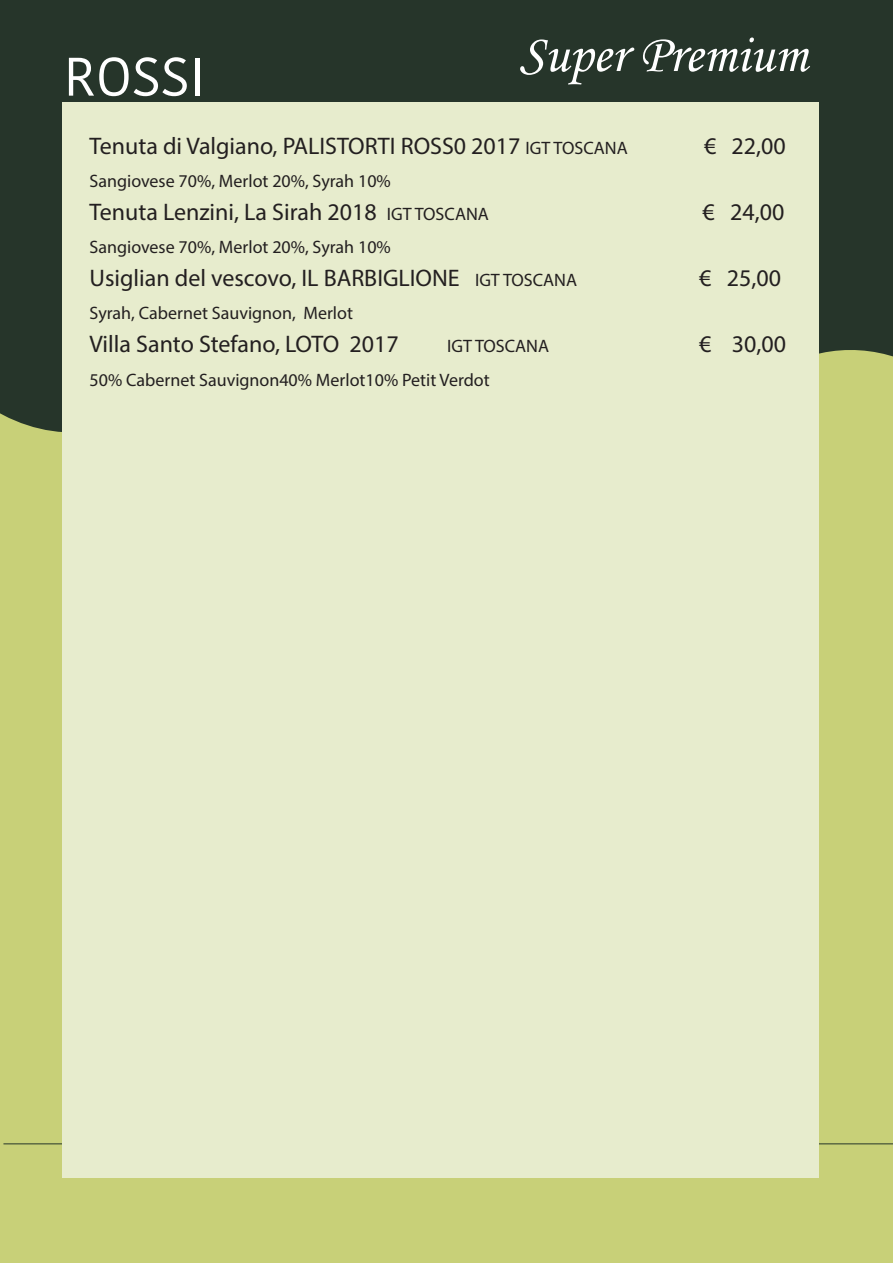
<style>
.page{position:relative;width:893px;height:1263px;background:#fff}
.page>*{position:absolute;margin:0;border:0;box-sizing:border-box;transform-origin:0 0}
.t1{font:54px "Monotype Corsiva";color:#fff}
.t2{font:54px "Kohinoor Devanagari";color:#fff}
.t3{font:24px "Myriad Pro";color:#231f20}
.t4{font:18px "Myriad Pro";color:#231f20}
.s1{font-size:18px}
</style>
<div class="page">
<div style="left:0;top:0;width:893px;height:1020px;background:#26352a"></div>
<div style="left:0;top:299px;width:893px;height:964px;background:#c8d078"></div>
<div style="left:62px;top:102px;width:756px;height:1075px;background:#e7eccd"></div>
<h1 class="t2" style="left:64px;top:45px;width:143px">ROSSI</h1>
<h1 class="t1" style="left:519px;top:22px;width:290px">Super Premium</h1>
<p class="t3" style="left:90px;top:131px;width:540px">Tenuta di Valgiano, PALISTORTI ROSS0 2017 <span class="s1">IGT TOSCANA</span></p>
<p class="t3" style="left:704px;top:131px;width:83px">€ 22,00</p>
<p class="t4" style="left:90px;top:170px;width:303px">Sangiovese 70%, Merlot 20%, Syrah 10%</p>
<p class="t3" style="left:90px;top:197px;width:401px">Tenuta Lenzini, La Sirah 2018 <span class="s1">IGT TOSCANA</span></p>
<p class="t3" style="left:703px;top:197px;width:83px">€ 24,00</p>
<p class="t4" style="left:90px;top:236px;width:303px">Sangiovese 70%, Merlot 20%, Syrah 10%</p>
<p class="t3" style="left:90px;top:263px;width:489px">Usiglian del vescovo, IL BARBIGLIONE <span class="s1">IGT TOSCANA</span></p>
<p class="t3" style="left:699px;top:263px;width:83px">€ 25,00</p>
<p class="t4" style="left:90px;top:302px;width:265px">Syrah, Cabernet Sauvignon, Merlot</p>
<p class="t3" style="left:90px;top:329px;width:311px">Villa Santo Stefano, LOTO 2017</p>
<p class="t4" style="left:447px;top:335px;width:104px">IGT TOSCANA</p>
<p class="t3" style="left:699px;top:329px;width:88px">€ 30,00</p>
<p class="t4" style="left:90px;top:369px;width:402px">50% Cabernet Sauvignon40% Merlot10% Petit Verdot</p>
</div>
